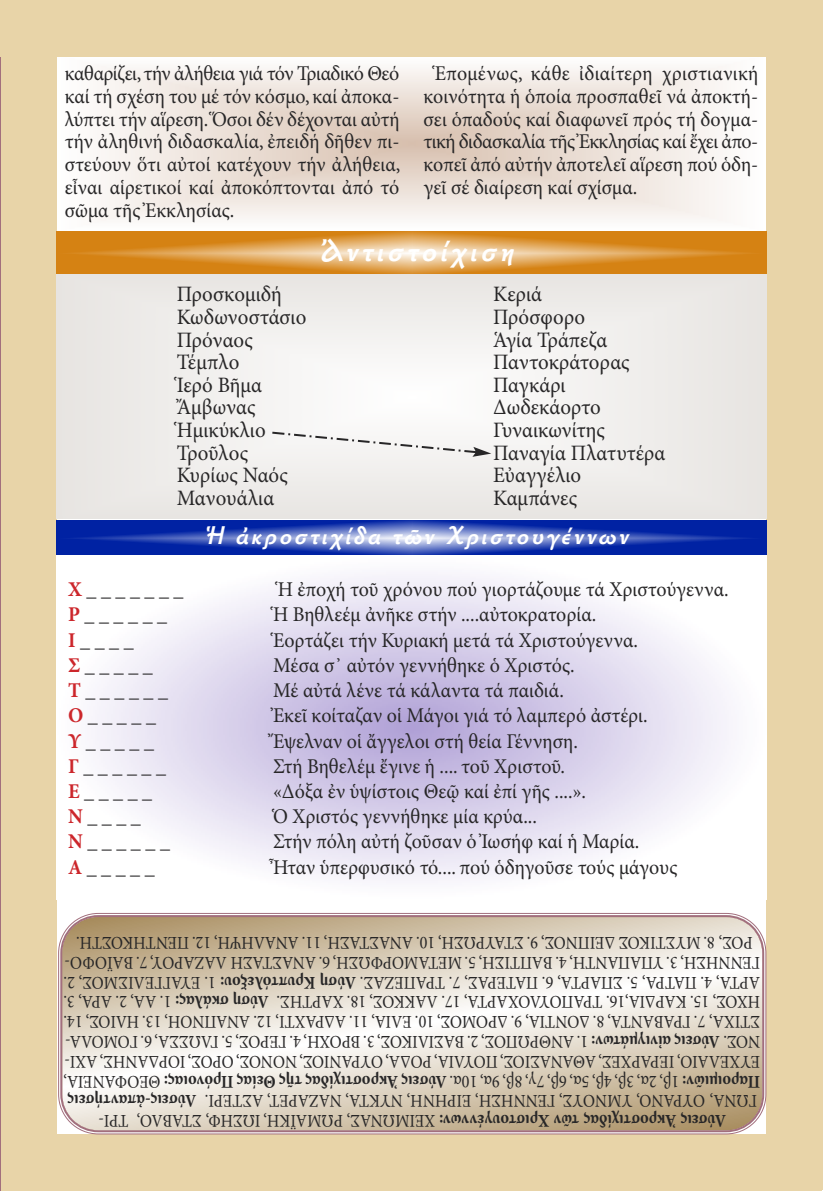
<style>
.page{position:relative;width:823px;height:1191px;background:#fff}
.page>*{position:absolute;margin:0;border:0;box-sizing:border-box;transform-origin:0 0}
.t1{font:italic 32px "Autokratorika Bold Pt";color:#fff}
.t2{font:italic 26px "Autokratorika Bold Pt";color:#fff}
.t3{font:22px "Minion Pro";color:#272627;scale:.95 1}
.t4{font:21px/22.8px "Minion Pro";color:#272627;text-align:justify;scale:.95 1}
.t5{font:18px "Minion Pro";color:#272627;scale:.9 1}
.t6{font:700 18px/19.8px "Minion Pro";color:#272627;scale:.9 1}
.s1{font-weight:700;color:#cc262b}
.s2{font-weight:700}
.s3{font-weight:400}
</style>
<div class="page">
<div style="left:765px;top:1px;width:57px;height:1188px;background:#e8d4a8"></div>
<div style="left:18px;top:1134px;width:802px;height:56px;background:#e8d4a8"></div>
<div style="left:0;top:0;width:13px;height:1185px;background:#a26f7d"></div>
<div style="left:0;top:1147px;width:15px;height:43px;background:#a26f7d"></div>
<div style="left:1px;top:0;width:56px;height:1190px;background:#e8d4a8"></div>
<div style="left:0;top:0;width:822px;height:57px;background:#e8d4a8"></div>
<svg style="left:57px;top:274px;width:708px;height:245px"></svg>
<svg style="left:270px;top:430px;width:221px;height:27px"></svg>
<svg style="left:57px;top:232px;width:708px;height:42px;background:#dc983e"></svg>
<svg style="left:59px;top:914px;width:705px;height:219px"></svg>
<svg style="left:57px;top:520px;width:708px;height:35px;background:#2e4ab3"></svg>
<p class="t4" style="left:65px;top:64px;width:355px">καθαρίζει, τήν ἀλήθεια γιά τόν Τριαδικό Θεό καί τή σχέση του μέ τόν κόσμο, καί ἀποκα&shy;λύπτει τήν αἵρεση. Ὅσοι δέν δέχονται αὐτή τήν ἀληθινή διδασκαλία, ἐπειδή δῆθεν πι&shy;στεύουν ὅτι αὐτοί κατέχουν τήν ἀλήθεια, εἶναι αἱρετικοί καί ἀποκόπτονται ἀπό τό σῶμα τῆς Ἐκκλησίας.</p>
<p class="t4" style="left:423px;top:64px;width:353px;text-indent:11px">Ἑπομένως, κάθε ἰδιαίτερη χριστιανική κοινότητα ἡ ὁποία προσπαθεῖ νά ἀποκτή&shy;σει ὁπαδούς καί διαφωνεῖ πρός τή δογμα&shy;τική διδασκαλία τῆς Ἐκκλησίας καί ἔχει ἀπο&shy;κοπεῖ ἀπό αὐτήν ἀποτελεῖ αἵρεση πού ὁδη&shy;γεῖ σέ διαίρεση καί σχίσμα.</p>
<h1 class="t1" style="left:321px;top:232px;width:202px">Ἀντιστοίχιση</h1>
<p class="t3" style="left:177px;top:286px;width:112px">Προσκομιδή</p>
<p class="t3" style="left:493px;top:286px;width:53px">Κεριά</p>
<p class="t3" style="left:177px;top:308px;width:138px">Κωδωνοστάσιο</p>
<p class="t3" style="left:493px;top:308px;width:98px">Πρόσφορο</p>
<p class="t3" style="left:177px;top:331px;width:82px">Πρόναος</p>
<p class="t3" style="left:493px;top:331px;width:121px">Ἁγία Τράπεζα</p>
<p class="t3" style="left:177px;top:354px;width:67px">Τέμπλο</p>
<p class="t3" style="left:493px;top:354px;width:145px">Παντοκράτορας</p>
<p class="t3" style="left:177px;top:376px;width:91px">Ἱερό Βῆμα</p>
<p class="t3" style="left:493px;top:376px;width:78px">Παγκάρι</p>
<p class="t3" style="left:177px;top:399px;width:84px">Ἄμβωνας</p>
<p class="t3" style="left:493px;top:399px;width:115px">Δωδεκάορτο</p>
<p class="t3" style="left:177px;top:421px;width:95px">Ἡμικύκλιο</p>
<p class="t3" style="left:493px;top:421px;width:119px">Γυναικωνίτης</p>
<p class="t3" style="left:177px;top:444px;width:77px">Τροῦλος</p>
<p class="t3" style="left:493px;top:444px;width:183px">Παναγία Πλατυτέρα</p>
<p class="t3" style="left:177px;top:467px;width:118px">Κυρίως Ναός</p>
<p class="t3" style="left:493px;top:467px;width:94px">Εὐαγγέλιο</p>
<p class="t3" style="left:177px;top:489px;width:104px">Μανουάλια</p>
<p class="t3" style="left:493px;top:489px;width:90px">Καμπάνες</p>
<p class="t2" style="left:206px;top:521px;width:429px">Ἡ ἀκροστιχίδα τῶν Χριστουγέννων</p>
<p class="t4" style="left:68px;top:580px;width:123px"><span class="s1">Χ</span>_______</p>
<p class="t4" style="left:277px;top:580px;width:476px">Ἡ ἐποχή τοῦ χρόνου πού γιορτάζουμε τά Χριστούγεννα.</p>
<p class="t4" style="left:68px;top:605px;width:106px"><span class="s1">Ρ</span>______</p>
<p class="t4" style="left:273px;top:605px;width:342px">Ἡ Βηθλεέμ ἀνῆκε στήν ....αὐτοκρατορία.</p>
<p class="t4" style="left:68px;top:630px;width:71px"><span class="s1">Ι</span>____</p>
<p class="t4" style="left:273px;top:630px;width:385px">Ἑορτάζει τήν Κυριακή μετά τά Χριστούγεννα.</p>
<p class="t4" style="left:68px;top:655px;width:91px"><span class="s1">Σ</span>_____</p>
<p class="t4" style="left:273px;top:655px;width:319px">Μέσα σ᾽ αὐτόν γεννήθηκε ὁ Χριστός.</p>
<p class="t4" style="left:68px;top:681px;width:107px"><span class="s1">Τ</span>______</p>
<p class="t4" style="left:273px;top:681px;width:307px">Μέ αὐτά λένε τά κάλαντα τά παιδιά.</p>
<p class="t4" style="left:68px;top:706px;width:94px"><span class="s1">Ο</span>_____</p>
<p class="t4" style="left:273px;top:706px;width:395px">Ἐκεῖ κοίταζαν οἱ Μάγοι γιά τό λαμπερό ἀστέρι.</p>
<p class="t4" style="left:68px;top:731px;width:92px"><span class="s1">Υ</span>_____</p>
<p class="t4" style="left:273px;top:731px;width:322px">Ἔψελναν οἱ ἄγγελοι στή θεία Γέννηση.</p>
<p class="t4" style="left:68px;top:756px;width:104px"><span class="s1">Γ</span>______</p>
<p class="t4" style="left:273px;top:756px;width:309px">Στή Βηθελέμ ἔγινε ἡ .... τοῦ Χριστοῦ.</p>
<p class="t4" style="left:68px;top:781px;width:90px"><span class="s1">Ε</span>_____</p>
<p class="t4" style="left:273px;top:781px;width:331px">«Δόξα ἐν ὑψίστοις Θεῷ καί ἐπί γῆς ....».</p>
<p class="t4" style="left:68px;top:807px;width:78px"><span class="s1">Ν</span>____</p>
<p class="t4" style="left:273px;top:807px;width:279px">Ὁ Χριστός γεννήθηκε μία κρύα...</p>
<p class="t4" style="left:68px;top:832px;width:109px"><span class="s1">Ν</span>______</p>
<p class="t4" style="left:273px;top:832px;width:387px">Στήν πόλη αὐτή ζοῦσαν ὁ Ἰωσήφ καί ἡ Μαρία.</p>
<p class="t4" style="left:68px;top:857px;width:93px"><span class="s1">Α</span>_____</p>
<p class="t4" style="left:273px;top:857px;width:427px">Ἦταν ὑπερφυσικό τό.... πού ὁδηγοῦσε τούς μάγους</p>
<p class="t5" style="left:752px;top:949px;width:753px;rotate:-180deg">ΟΡ Μ. 8 , Σ ΟΚ Ι ΤΣΥ Σ Π Ι ΕΔ Ν Ο ΩΡΥΑΤΣ . 9 , Σ ΗΣ Α . 0 1 , Ν Α ΑΤΣ ΗΣ Α . 1 1 , Ν Α Λ Η Ψ Η Π . 2 1 , ΝΕ ΗΤ ΟΚ ΗΤ Σ .</p>
<p class="t5" style="left:759px;top:969px;width:774px;rotate:-180deg">ΝΕ Γ Ν Η ΗΣ ΠΥ . 3 , Α Π Α Ν ΗΤ ΑΒ . 4 , Π ΗΣ Ι Τ Μ. 5 , ΑΤΕ Μ Ο ΦΡ Ω ΗΣ Α . 6 , Ν Α ΑΤΣ ΗΣ Λ Α ΑΖ ΟΡ ΑΒ . 7 , Υ Ο Ϊ Φ Ο -</p>
<p class="t5" style="left:759px;top:989px;width:775px;rotate:-180deg">Α ΑΤΡ Π. 4 , ΑΡΤΑ ΠΣ. 5 , Α ΑΤΡ Π. 6 , ΑΡΕΤΑ ΑΡΤ. 7 , Σ Π AΖΕ <span class="s2">ησ ύΛ</span>. Σ <span class="s2">Κ</span> ΑΥΕ. 1 <span class="s2">: υ ο ξ ε λό τ π υ ρ</span> ΛΕΓ Γ ΜΣ Ι Ο . 2 , Σ</p>
<p class="t5" style="left:759px;top:1009px;width:775px;rotate:-180deg">Η ΟΧ ΑΚ. 51, Σ ΑΙΔΡ ΑΡΤ. 61 , Π Ο ΟΛΥ Χ Α ΑΤΡ Λ. 71, Α Κ ΟΚ Χ. 81, Σ Α ΗΤΡ . Σ <span class="s2">ησύΛ</span> Α. 1<span class="s2">: ςαλάκσ</span> Α Α. 2, ΑΡ . 3,</p>
<p class="t5" style="left:759px;top:1028px;width:775px;rotate:-180deg">ΧΙΤΣ Α ΑΡΓ. 7, ΑΒ Ν ΑΤ ΟΔ. 8, Ν ΑΙΤ ΟΡΔ. 9 , Μ Ο ΛΕ. 01, Σ ΑΙ Α. 11, ΑΡΔ Α. 21, ΙΤΧ Ν Α Π Ν Ο Η Η. 31, Λ ΟΙ . 41, Σ</p>
<p class="t5" style="left:759px;top:1048px;width:773px;rotate:-180deg">Ν Ο Α. 1 <span class="s2">: νωτ άμγ ι ν ἰ ας ι ε σύΛ</span>. Σ Ν Θ ΩΡ Π Ο ΑΒ . 2 , Σ Λ Ι Σ ΟΚ Ι ΟΡΒ . 3 , Σ ΗΧ ΟΡΕ Γ . 4 , Λ Γ . 5 , Σ Ω ΑΣΣ ΟΓ . 6 , Μ Ο Λ - Α</p>
<p class="t5" style="left:759px;top:1068px;width:774px;rotate:-180deg">ΥΕ ΛΕΧ Α ΟΙ ΑΡΕ Ι , Α, ΣΕΧΡ Θ Α Ν Α ΟΙ Σ Π, Σ Ο ΛΥ Α Ι ΟΡ , ΑΔ Ο, ΑΡΥ Ν ΟΙ Ν, Σ Ο Ν Ο Ο, Σ ΟΡ ΟΙ , Σ ΑΔΡ Ν Η Α, Σ - Ι Χ</p>
<p class="t6" style="left:759px;top:1089px;width:775px;rotate:-180deg">Π Ἀς ι εσύΛ<span class="s3">. α01, α9, β8, γ7, β6, α5, β4, β3, α2, β1</span>: νῶι μ ι ορα Θςῆτςαδ ί χ ι τσορκ Πςα ί ε <span class="s3">Θ</span>: ςα ι ονόρ <span class="s3">ΟΕ Φ Α Ν ΑΙΕ ,</span></p>
<p class="t6" style="left:196px;top:1129px;width:145px;text-indent:-529px;rotate:-180deg">ς ι ε σύΛ Ἀ ς αδ ί χ ι τσορκ νῶτ Χ <span class="s3">ΜΙ ΕΧ</span>: νων ν έ γ υ ο τ σ ι ρ <span class="s3">Ω Ν Α ΩΡ , Σ Μ Α Κ Ϊ Η ΩΙ , ΗΣ Φ ΑΤΣ , ΟΛΒ ,<br></span>ς ι εσήτναπἀ- ς ι εσύΛ</p>
<p class="t5" style="left:756px;top:1108px;width:614px;rotate:-180deg">ΩΓ Ν Α Ο, ΑΡΥ Ν Ο ΜΥ , Ν Ο ΝΕΓ , ΣΥ Ν Η ΗΣ ΗΡ Ι Ε , Ν Η Ν, ΚΥ ΑΤ Ν, Α ΑΖ Α, ΤΕΡ . Ι ΡΕΤΣ</p>
<p class="t5" style="left:128px;top:1127px;width:35px;rotate:-180deg">- ΙΡΤ</p>
</div>
